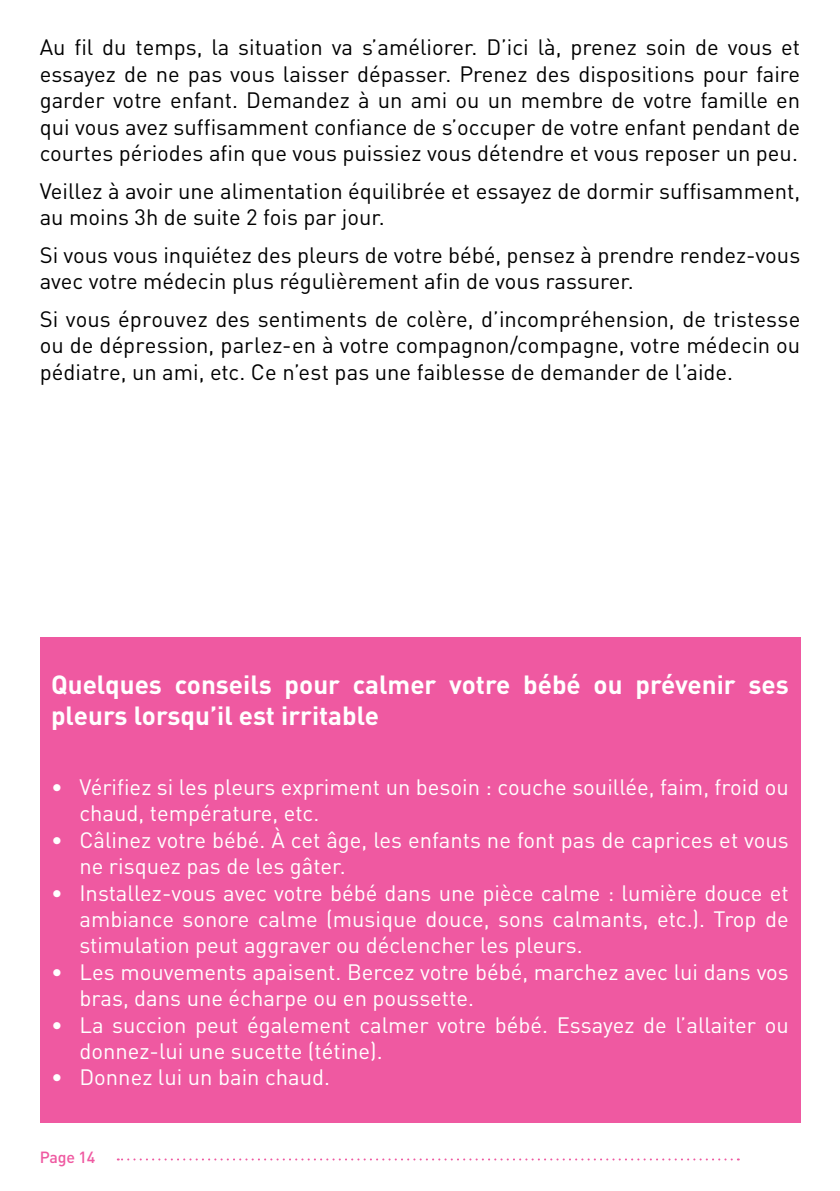
<style>
.page{position:relative;width:840px;height:1191px;background:#fff}
.page>*{position:absolute;margin:0;border:0;box-sizing:border-box;transform-origin:0 0}
.t1{font:700 26px/31.2px "DIN Pro";color:#fff}
.t2{font:22px/26.4px "DIN Pro";color:#000;text-align:justify}
.t3{font:22px/26.4px "DIN Pro";color:#fff}
.t4{font:500 16px "DIN Pro";letter-spacing:-.01em;color:#ef59a1}
</style>
<div class="page">
<svg style="left:118px;top:1158px;width:613px;height:2px"></svg>
<div style="left:40px;top:638px;width:759px;height:485px;background:#ef59a1"></div>
<p class="t2" style="left:40px;top:32px;width:761px">Au fil du temps, la situation va s’améliorer. D’ici là, prenez soin de vous et essayez de ne pas vous laisser dépasser. Prenez des dispositions pour faire garder votre enfant. Demandez à un ami ou un membre de votre famille en qui vous avez suffisamment confiance de s’occuper de votre enfant pendant de courtes périodes afin que vous puissiez vous détendre et vous reposer un peu.</p>
<p class="t2" style="left:40px;top:175px;width:761px">Veillez à avoir une alimentation équilibrée et essayez de dormir suffisamment, au moins 3h de suite 2 fois par jour.</p>
<p class="t2" style="left:40px;top:240px;width:761px">Si vous vous inquiétez des pleurs de votre bébé, pensez à prendre rendez-vous avec votre médecin plus régulièrement afin de vous rassurer.</p>
<p class="t2" style="left:40px;top:304px;width:761px">Si vous éprouvez des sentiments de colère, d’incompréhension, de tristesse ou de dépression, parlez-en à votre compagnon/compagne, votre médecin ou pédiatre, un ami, etc. Ce n’est pas une faiblesse de demander de l’aide.</p>
<p class="t1" style="left:51px;top:665px;width:739px">Quelques conseils pour calmer votre bébé ou prévenir ses pleurs lorsqu’il est irritable</p>
<p class="t3" style="left:79px;top:771px;width:710px;text-indent:-28px">• Vérifiez si les pleurs expriment un besoin : couche souillée, faim, froid ou chaud, température, etc.</p>
<p class="t3" style="left:79px;top:824px;width:710px;text-indent:-28px">• Câlinez votre bébé. À cet âge, les enfants ne font pas de caprices et vous ne risquez pas de les gâter.</p>
<p class="t3" style="left:79px;top:877px;width:710px;text-align:justify;text-indent:-28px">• Installez-vous avec votre bébé dans une pièce calme : lumière douce et ambiance sonore calme (musique douce, sons calmants, etc.). Trop de stimulation peut aggraver ou déclencher les pleurs.</p>
<p class="t3" style="left:79px;top:956px;width:710px;text-indent:-28px">• Les mouvements apaisent. Bercez votre bébé, marchez avec lui dans vos bras, dans une écharpe ou en poussette.</p>
<p class="t3" style="left:79px;top:1009px;width:710px;text-indent:-28px">• La succion peut également calmer votre bébé. Essayez de l’allaiter ou donnez-lui une sucette (tétine).</p>
<p class="t3" style="left:51px;top:1062px;width:280px">• Donnez lui un bain chaud.</p>
<p class="t4" style="left:40px;top:1144px;width:57px">Page 14</p>
</div>
